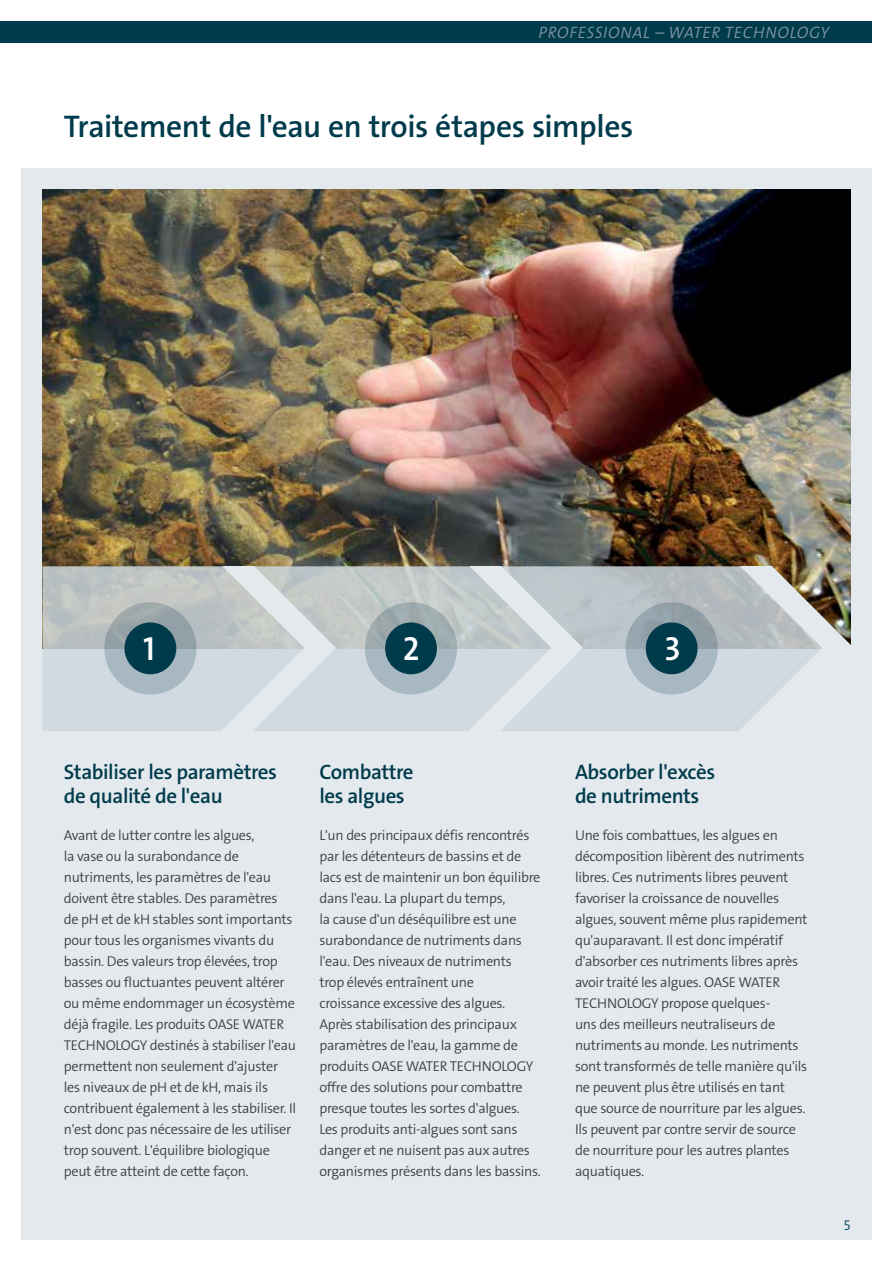
<style>
.page{position:relative;width:893px;height:1263px;background:#fff}
.page>*{position:absolute;margin:0;border:0;box-sizing:border-box;transform-origin:0 0}
.t1{font:33.6px "The Sans LP6 Se Bld";color:#fff}
.t2{font:31.5px "The Sans LP6 Se Bld";letter-spacing:-.01em;color:#003b4c}
.t3{font:21px/24.5px "The Sans LP6 Se Bld";letter-spacing:-.02em;color:#003b4c}
.t4{font:16.65px "The Sans LP4 Se Lig IT";letter-spacing:.045em;color:#7f95a2}
.t5{font:14.25px/21px "The Sans LP4 Se Lig";letter-spacing:-.02em;color:#414042}
.t6{font:14.25px "The Sans LP4 Se Lig";color:#004757}
</style>
<div class="page">
<div style="left:21px;top:168px;width:851px;height:1071px;background:#e3e9ed"></div>
<div style="left:0;top:21px;width:872px;height:21px;background:#003b4c"></div>
<img style="left:43px;top:189px;width:807px;height:377px">
<svg style="left:43px;top:566px;width:582px;height:165px;background:#c7ced2"></svg>
<svg style="left:113px;top:566px;width:230px;height:165px"></svg>
<svg style="left:361px;top:566px;width:229px;height:165px"></svg>
<svg style="left:625px;top:566px;width:226px;height:165px"></svg>
<svg style="left:104px;top:602px;width:92px;height:92px;background:#9fadb5"></svg>
<svg style="left:365px;top:602px;width:92px;height:92px;background:#a2b1b8"></svg>
<svg style="left:625px;top:602px;width:93px;height:92px;background:#9cabb5"></svg>
<div style="left:124px;top:622px;width:52px;height:52px;background:#003b4c;border-radius:50%"></div>
<div style="left:385px;top:622px;width:52px;height:52px;background:#003b4c;border-radius:50%"></div>
<div style="left:646px;top:622px;width:52px;height:52px;background:#003b4c;border-radius:50%"></div>
<p class="t4" style="left:539px;top:22px;width:292px">PROFESSIONAL – WATER TECHNOLOGY</p>
<h2 class="t2" style="left:64px;top:106px;width:571px">Traitement de l'eau en trois étapes simples</h2>
<h1 class="t1" style="left:143px;top:627px;width:13px">1</h1>
<h1 class="t1" style="left:403px;top:627px;width:18px">2</h1>
<h1 class="t1" style="left:664px;top:627px;width:18px">3</h1>
<h3 class="t3" style="left:64px;top:759px;width:215px">Stabiliser les paramètres de qualité de l'eau</h3>
<p class="t5" style="left:64px;top:825px;width:234px">Avant de lutter contre les algues,<br>la vase ou la surabondance de nutriments, les paramètres de l'eau doivent être stables. Des paramètres<br>de pH et de kH stables sont importants pour tous les organismes vivants du bassin. Des valeurs trop élevées, trop basses ou fluctuantes peuvent altérer ou même endommager un écosystème déjà fragile. Les produits OASE WATER TECHNOLOGY destinés à stabiliser l'eau permettent non seulement d'ajuster les niveaux de pH et de kH, mais ils contribuent également à les stabiliser. Il n'est donc pas nécessaire de les utiliser trop souvent. L'équilibre biologique peut être atteint de cette façon.</p>
<h3 class="t3" style="left:319px;top:759px;width:96px">Combattre les algues</h3>
<p class="t5" style="left:319px;top:825px;width:223px">L'un des principaux défis rencontrés par les détenteurs de bassins et de lacs est de maintenir un bon équilibre dans l'eau. La plupart du temps,<br>la cause d'un déséquilibre est une surabondance de nutriments dans l'eau. Des niveaux de nutriments<br>trop élevés entraînent une<br>croissance excessive des algues.<br>Après stabilisation des principaux paramètres de l'eau, la gamme de produits OASE WATER TECHNOLOGY offre des solutions pour combattre presque toutes les sortes d'algues.<br>Les produits anti-algues sont sans danger et ne nuisent pas aux autres organismes présents dans les bassins.</p>
<h3 class="t3" style="left:575px;top:759px;width:142px">Absorber l'excès de nutriments</h3>
<p class="t5" style="left:575px;top:825px;width:234px">Une fois combattues, les algues en décomposition libèrent des nutriments libres. Ces nutriments libres peuvent favoriser la croissance de nouvelles algues, souvent même plus rapidement qu'auparavant. Il est donc impératif d'absorber ces nutriments libres après avoir traité les algues. OASE WATER TECHNOLOGY propose quelques-<br>uns des meilleurs neutraliseurs de nutriments au monde. Les nutriments sont transformés de telle manière qu'ils ne peuvent plus être utilisés en tant que source de nourriture par les algues.<br>Ils peuvent par contre servir de source de nourriture pour les autres plantes aquatiques.</p>
<p class="t6" style="left:844px;top:1216px;width:8px">5</p>
</div>
